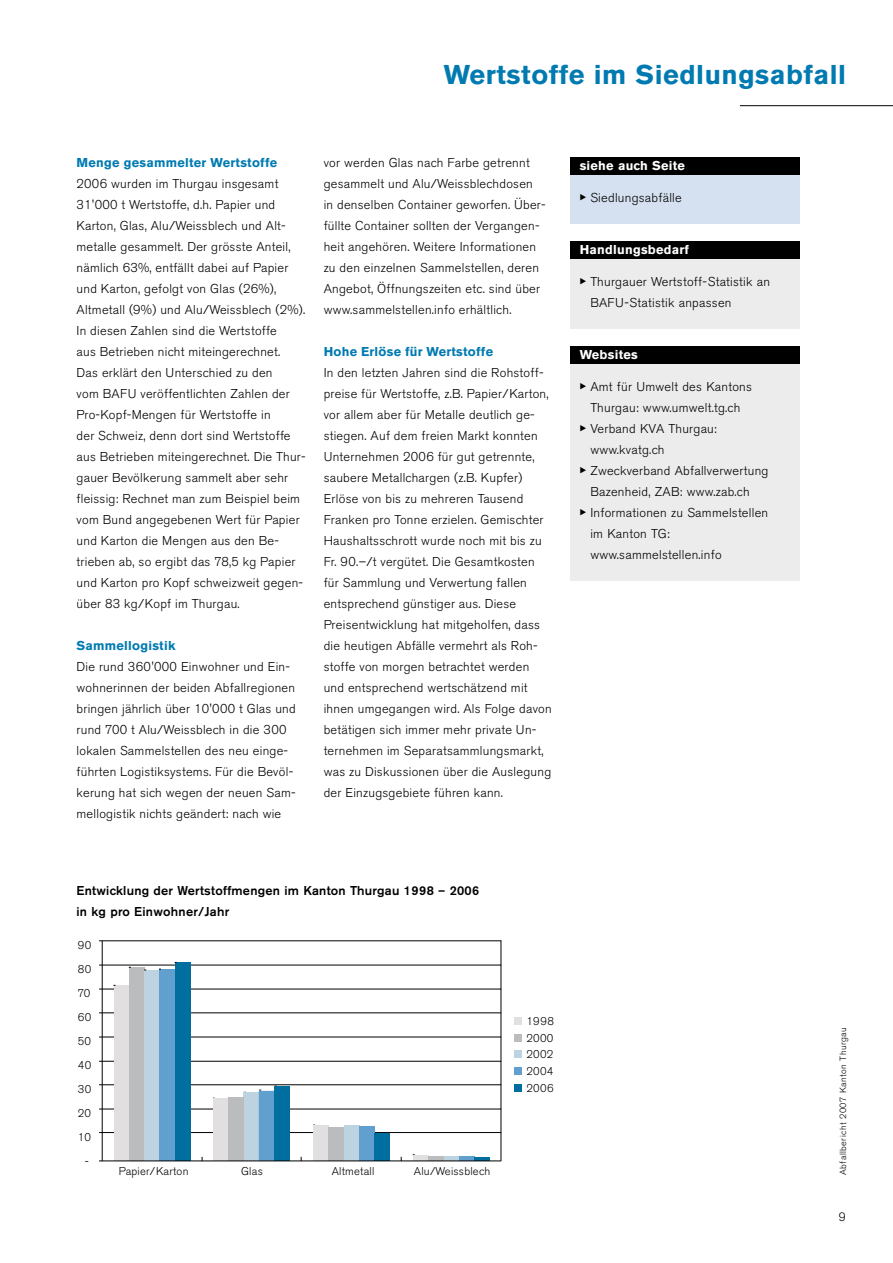
<style>
.page{position:relative;width:893px;height:1263px;background:#fff}
.page>*{position:absolute;margin:0;border:0;box-sizing:border-box;transform-origin:0 0}
.t1{font:700 27px "Akzidenz Grotesk BE";letter-spacing:.02em;color:#007ab1}
.t2{font:300 12.75px/21px "Akzidenz Grotesk BE";letter-spacing:.02em;color:#000}
.t3{font:500 12.75px/21px "Akzidenz Grotesk BE";letter-spacing:.02em;color:#000}
.t4{font:700 12.75px "Akzidenz Grotesk BE";letter-spacing:.02em;color:#007ab1}
.t5{font:700 12.75px "Akzidenz Grotesk BE";letter-spacing:.02em;color:#fff}
.t6{font:300 11.25px/16.8px "Akzidenz Grotesk BE";letter-spacing:.02em;color:#000;text-align:justify}
.t7{font:300 9px "Akzidenz Grotesk BE";letter-spacing:.05em;color:#000}
</style>
<div class="page">
<hr style="left:740px;top:105px;width:153px;height:1px;background:#000">
<div style="left:570px;top:243px;width:229px;height:86px;background:#ececec"></div>
<div style="left:570px;top:242px;width:229px;height:17px;background:#000"></div>
<div style="left:570px;top:348px;width:229px;height:233px;background:#ececec"></div>
<div style="left:570px;top:346px;width:229px;height:17px;background:#000"></div>
<div style="left:570px;top:158px;width:229px;height:66px;background:#d5e1f0"></div>
<div style="left:570px;top:157px;width:229px;height:17px;background:#000"></div>
<hr style="left:99px;top:940px;width:402px;height:1px;background:#000">
<hr style="left:99px;top:965px;width:402px;height:1px;background:#000">
<hr style="left:99px;top:989px;width:402px;height:1px;background:#000">
<hr style="left:99px;top:1012px;width:402px;height:1px;background:#000">
<hr style="left:99px;top:1037px;width:402px;height:1px;background:#000">
<hr style="left:99px;top:1061px;width:402px;height:1px;background:#000">
<hr style="left:99px;top:1084px;width:402px;height:1px;background:#000">
<hr style="left:99px;top:1109px;width:402px;height:1px;background:#000">
<hr style="left:99px;top:1132px;width:402px;height:1px;background:#000">
<hr style="left:102px;top:941px;width:1px;height:220px;background:#000">
<hr style="left:501px;top:940px;width:1px;height:221px;background:#000">
<div style="left:114px;top:985px;width:15px;height:176px;background:#e1dfdf"></div>
<div style="left:129px;top:967px;width:16px;height:194px;background:#bbbcbd"></div>
<div style="left:145px;top:970px;width:15px;height:191px;background:#bdd3df"></div>
<div style="left:160px;top:969px;width:15px;height:192px;background:#609fce"></div>
<div style="left:175px;top:962px;width:15px;height:199px;background:#006fa0"></div>
<div style="left:514px;top:1017px;width:8px;height:8px;background:#e1dfdf"></div>
<div style="left:514px;top:1033px;width:8px;height:8px;background:#bbbcbd"></div>
<div style="left:514px;top:1050px;width:8px;height:8px;background:#bdd3df"></div>
<div style="left:514px;top:1067px;width:8px;height:8px;background:#609fce"></div>
<div style="left:514px;top:1084px;width:8px;height:8px;background:#006fa0"></div>
<div style="left:244px;top:1093px;width:15px;height:68px;background:#bdd3df"></div>
<div style="left:213px;top:1099px;width:15px;height:62px;background:#e1dfdf"></div>
<div style="left:228px;top:1098px;width:16px;height:63px;background:#bbbcbd"></div>
<div style="left:259px;top:1091px;width:15px;height:70px;background:#609fce"></div>
<div style="left:274px;top:1086px;width:15px;height:75px;background:#006fa0"></div>
<div style="left:344px;top:1125px;width:15px;height:36px;background:#bdd3df"></div>
<div style="left:313px;top:1125px;width:16px;height:36px;background:#e1dfdf"></div>
<div style="left:329px;top:1127px;width:15px;height:34px;background:#bbbcbd"></div>
<div style="left:359px;top:1126px;width:15px;height:35px;background:#609fce"></div>
<div style="left:374px;top:1133px;width:16px;height:28px;background:#006fa0"></div>
<div style="left:444px;top:1156px;width:15px;height:5px;background:#bdd3df"></div>
<div style="left:413px;top:1155px;width:15px;height:6px;background:#e1dfdf"></div>
<div style="left:428px;top:1156px;width:16px;height:5px;background:#bbbcbd"></div>
<div style="left:459px;top:1156px;width:15px;height:5px;background:#609fce"></div>
<svg style="left:474px;top:1157px;width:15px;height:4px"></svg>
<hr style="left:99px;top:1161px;width:402px;height:1px;background:#000">
<h1 class="t1" style="left:444px;top:59px;width:404px">Wertstoffe im Siedlungsabfall</h1>
<p class="t4" style="left:77px;top:155px;width:202px">Menge gesammelter Wertstoffe</p>
<p class="t2" style="left:77px;top:173px;width:231px">2006 wurden im Thurgau insgesamt 31'000 t Wertstoffe, d.h. Papier und Karton, Glas, Alu/Weissblech und Alt&shy;metalle gesammelt. Der grösste Anteil, nämlich 63%, entfällt dabei auf Papier und Karton, gefolgt von Glas (26%), Altmetall (9%) und Alu/Weissblech (2%).<br>In diesen Zahlen sind die Wertstoffe<br>aus Betrieben nicht miteingerechnet.<br>Das erklärt den Unterschied zu den<br>vom BAFU veröffentlichten Zahlen der Pro-Kopf-Mengen für Wertstoffe in<br>der Schweiz, denn dort sind Wertstoffe aus Betrieben miteingerechnet. Die Thur&shy;gauer Bevölkerung sammelt aber sehr fleissig: Rechnet man zum Beispiel beim vom Bund angegebenen Wert für Papier und Karton die Mengen aus den Be&shy;trieben ab, so ergibt das 78,5 kg Papier und Karton pro Kopf schweizweit gegen&shy;über 83 kg/Kopf im Thurgau.</p>
<p class="t4" style="left:77px;top:638px;width:100px">Sammellogistik</p>
<p class="t2" style="left:77px;top:656px;width:221px">Die rund 360'000 Einwohner und Ein&shy;wohnerinnen der beiden Abfallregionen bringen jährlich über 10'000 t Glas und rund 700 t Alu/Weissblech in die 300 lokalen Sammelstellen des neu einge&shy;führten Logistiksystems. Für die Bevöl&shy;kerung hat sich wegen der neuen Sam&shy;mellogistik nichts geändert: nach wie</p>
<p class="t2" style="left:324px;top:152px;width:224px">vor werden Glas nach Farbe getrennt gesammelt und Alu/Weissblechdosen<br>in denselben Container geworfen. Über&shy;füllte Container sollten der Vergangen&shy;heit angehören. Weitere Informationen zu den einzelnen Sammelstellen, deren Angebot, Öffnungszeiten etc. sind über www.sammelstellen.info erhältlich.</p>
<p class="t4" style="left:324px;top:344px;width:171px">Hohe Erlöse für Wertstoffe</p>
<p class="t2" style="left:324px;top:362px;width:230px">In den letzten Jahren sind die Rohstoff&shy;preise für Wertstoffe, z.B. Papier/Karton, vor allem aber für Metalle deutlich ge&shy;stiegen. Auf dem freien Markt konnten Unternehmen 2006 für gut getrennte, saubere Metallchargen (z.B. Kupfer)<br>Erlöse von bis zu mehreren Tausend Franken pro Tonne erzielen. Gemischter Haushaltsschrott wurde noch mit bis zu Fr. 90.–/t vergütet. Die Gesamtkosten für Sammlung und Verwertung fallen entsprechend günstiger aus. Diese Preisentwicklung hat mitgeholfen, dass die heutigen Abfälle vermehrt als Roh&shy;stoffe von morgen betrachtet werden und entsprechend wertschätzend mit ihnen umgegangen wird. Als Folge davon betätigen sich immer mehr private Un&shy;ternehmen im Separatsammlungsmarkt, was zu Diskussionen über die Auslegung der Einzugsgebiete führen kann.</p>
<p class="t5" style="left:580px;top:158px;width:107px">siehe auch Seite</p>
<p class="t2" style="left:580px;top:187px;width:104px">▶ Siedlungsabfälle</p>
<p class="t5" style="left:580px;top:242px;width:111px">Handlungsbedarf</p>
<p class="t2" style="left:590px;top:271px;width:181px;text-indent:-11px">▶ Thurgauer Wertstoff-Statistik an<br>BAFU-Statistik anpassen</p>
<p class="t5" style="left:580px;top:347px;width:60px">Websites</p>
<p class="t2" style="left:580px;top:376px;width:174px">▶ Amt für Umwelt des Kantons</p>
<p class="t2" style="left:590px;top:397px;width:152px">Thurgau: www.umwelt.tg.ch</p>
<p class="t2" style="left:580px;top:418px;width:139px">▶ Verband KVA Thurgau:</p>
<p class="t2" style="left:590px;top:439px;width:76px">www.kvatg.ch</p>
<p class="t2" style="left:580px;top:460px;width:190px">▶ Zweckverband Abfallverwertung</p>
<p class="t2" style="left:590px;top:481px;width:161px">Bazenheid, ZAB: www.zab.ch</p>
<p class="t2" style="left:580px;top:502px;width:190px">▶ Informationen zu Sammelstellen</p>
<p class="t2" style="left:590px;top:523px;width:81px">im Kanton TG:</p>
<p class="t2" style="left:590px;top:544px;width:133px">www.sammelstellen.info</p>
<p class="t3" style="left:77px;top:879px;width:404px">Entwicklung der Wertstoffmengen im Kanton Thurgau 1998 – 2006 in kg pro Einwohner/Jahr</p>
<p class="t6" style="left:78px;top:937px;width:15px">90</p>
<p class="t6" style="left:78px;top:961px;width:15px">80</p>
<p class="t6" style="left:78px;top:985px;width:14px">70</p>
<p class="t6" style="left:78px;top:1009px;width:15px">60</p>
<p class="t6" style="left:78px;top:1033px;width:15px">50</p>
<p class="t6" style="left:78px;top:1057px;width:15px">40</p>
<p class="t6" style="left:78px;top:1081px;width:15px">30</p>
<p class="t6" style="left:78px;top:1105px;width:15px">20</p>
<p class="t6" style="left:78px;top:1129px;width:15px">10</p>
<p class="t6" style="left:85px;top:1153px;width:5px">-</p>
<p class="t6" style="left:119px;top:1162px;width:71px">Papier/Karton</p>
<p class="t6" style="left:241px;top:1162px;width:23px">Glas</p>
<p class="t6" style="left:332px;top:1162px;width:44px">Altmetall</p>
<p class="t6" style="left:414px;top:1162px;width:78px">Alu/Weissblech</p>
<p class="t6" style="left:527px;top:1012px;width:29px">1998<br>2000<br>2002<br>2004<br>2006</p>
<p class="t7" style="left:838px;top:1175px;width:150px;rotate:-90deg">Abfallbericht 2007 Kanton Thurgau</p>
</div>
